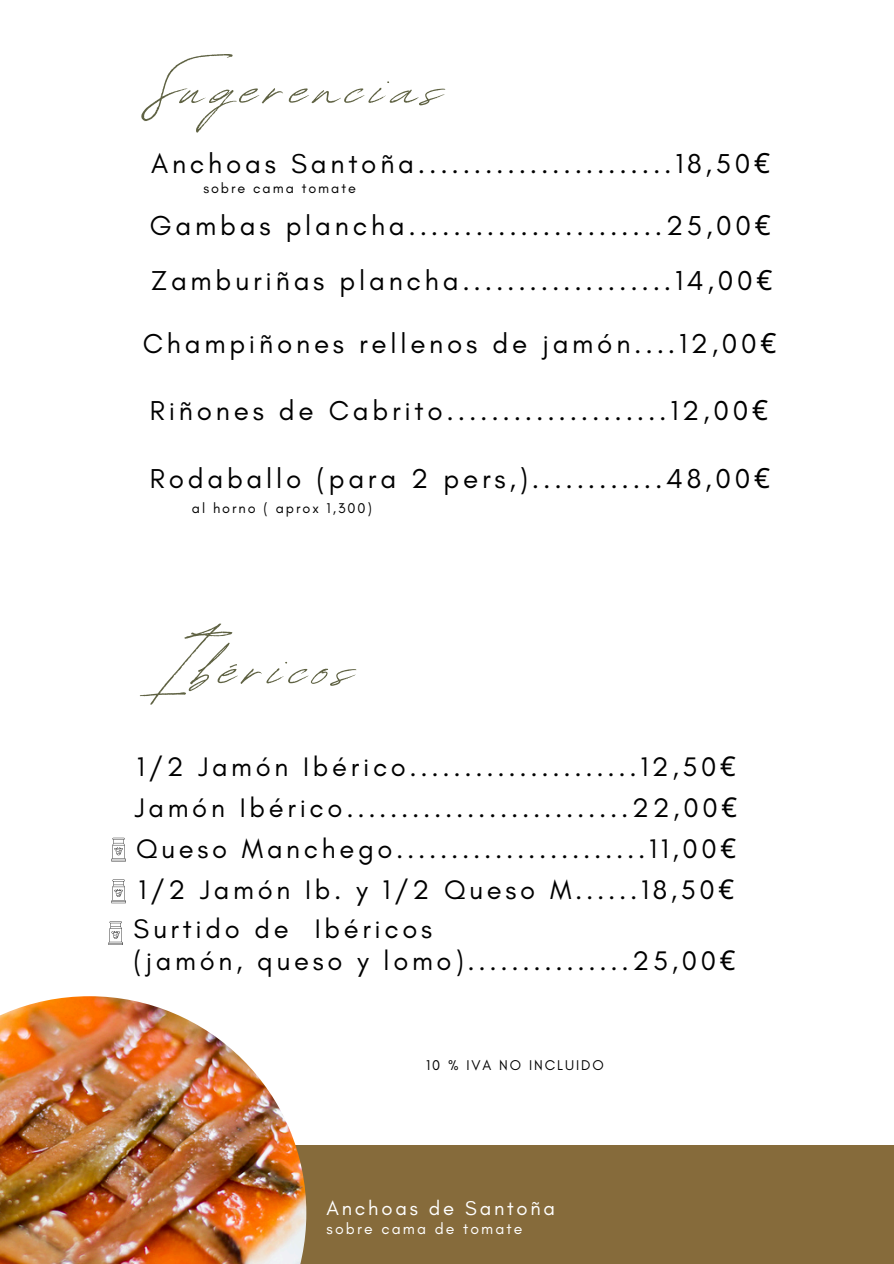
<style>
.page{position:relative;width:894px;height:1264px;background:#fff}
.page>*{position:absolute;margin:0;border:0;box-sizing:border-box;transform-origin:0 0}
.t1{font:84.3px "Revive 80 Signature";letter-spacing:.085em;color:#5f6243}
.t2{font:27.9px "Glacial Indifference";letter-spacing:.135em;color:#000}
.t3{font:27.3px/31.5px "Glacial Indifference";letter-spacing:.135em;color:#000}
.t4{font:20.4px "Glacial Indifference";letter-spacing:.135em;color:#fff}
.t5{font:15.9px "Glacial Indifference";letter-spacing:.135em;color:#fff}
.t6{font:14.4px "Glacial Indifference";letter-spacing:.135em;color:#000}
.s1{font-family:"Noto Sans"}
</style>
<div class="page">
<div style="left:2px;top:1144px;width:891px;height:119px;background:#866b3b"></div>
<img style="left:0;top:996px;width:306px;height:267px">
<svg style="left:111px;top:837px;width:15px;height:24px"></svg>
<svg style="left:111px;top:879px;width:15px;height:24px"></svg>
<svg style="left:108px;top:921px;width:15px;height:24px"></svg>
<h1 class="t1" style="left:150px;top:24px;width:293px">Sugerencias</h1>
<h2 class="t2" style="left:151px;top:147px;width:620px">Anchoas Santoña.......................18,50<span class="s1">€</span></h2>
<h2 class="t6" style="left:203px;top:179px;width:154px">sobre cama tomate</h2>
<h2 class="t2" style="left:150px;top:209px;width:622px">Gambas plancha.......................25,00<span class="s1">€</span></h2>
<h2 class="t2" style="left:151px;top:263px;width:622px">Zamburiñas plancha...................14,00<span class="s1">€</span></h2>
<h2 class="t2" style="left:143px;top:326px;width:635px">Champiñones rellenos de jamón....12,00<span class="s1">€</span></h2>
<h2 class="t2" style="left:150px;top:393px;width:619px">Riñones de Cabrito....................12,00<span class="s1">€</span></h2>
<h2 class="t2" style="left:150px;top:461px;width:621px">Rodaballo (para 2 pers,)............48,00<span class="s1">€</span></h2>
<p class="t6" style="left:192px;top:499px;width:181px">al horno ( aprox 1,300)</p>
<h2 class="t1" style="left:162px;top:604px;width:192px">Ibéricos</h2>
<h2 class="t3" style="left:137px;top:751px;width:600px">1/2 Jamón Ibérico.....................12,50<span class="s1">€</span></h2>
<h2 class="t3" style="left:135px;top:791px;width:603px">Jamón Ibérico..........................22,00<span class="s1">€</span></h2>
<h2 class="t3" style="left:136px;top:832px;width:601px">Queso Manchego.......................11,00<span class="s1">€</span></h2>
<p class="t3" style="left:138px;top:874px;width:597px">1/2 Jamón Ib. y 1/2 Queso M......18,50<span class="s1">€</span></p>
<h1 class="t3" style="left:134px;top:913px;width:603px">Surtido de Ibéricos<br>(jamón, queso y lomo)...............25,00<span class="s1">€</span></h1>
<p class="t6" style="left:426px;top:1056px;width:179px">10 % IVA NO INCLUIDO</p>
<p class="t4" style="left:326px;top:1195px;width:230px">Anchoas de Santoña</p>
<p class="t5" style="left:326px;top:1218px;width:197px">sobre cama de tomate</p>
</div>
